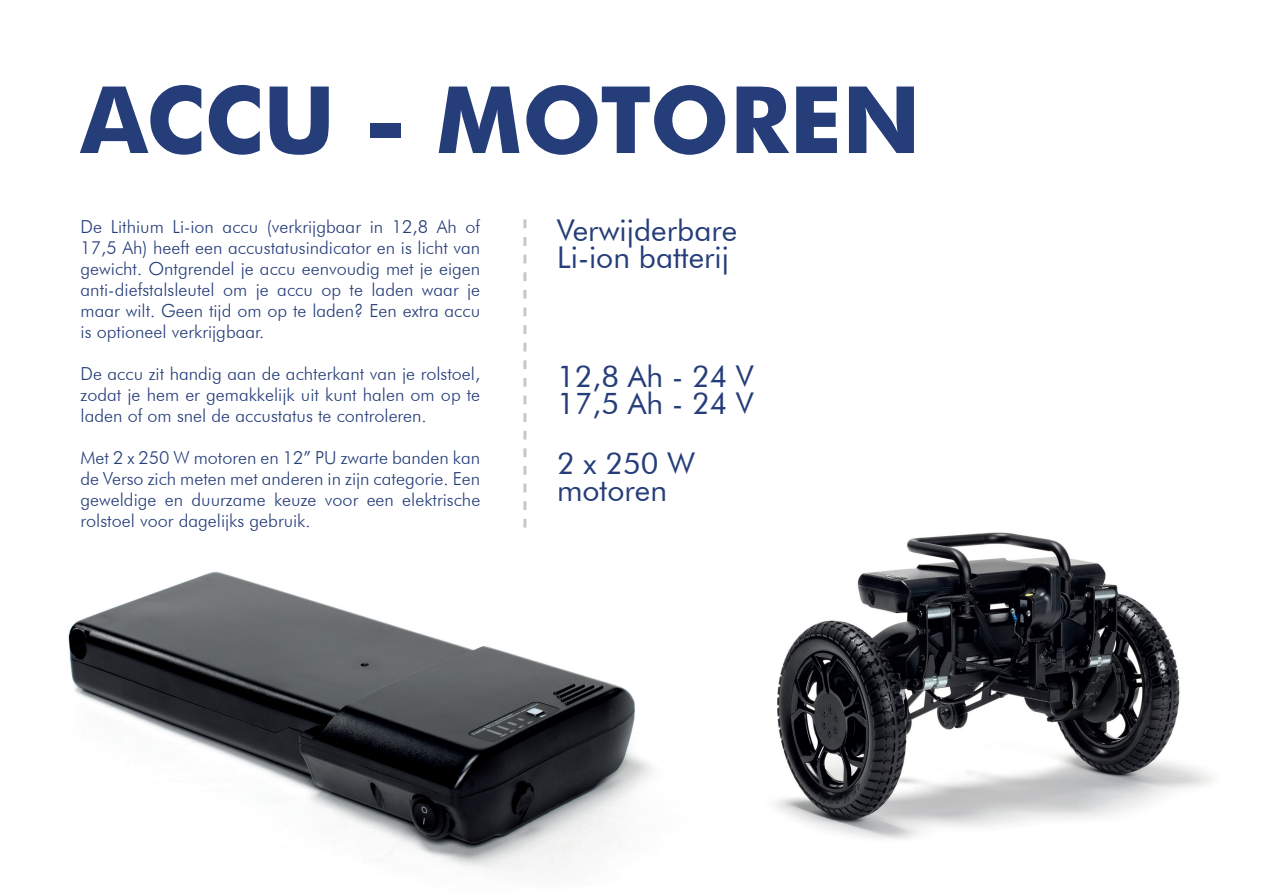
<style>
.page{position:relative;width:1263px;height:893px;background:#fff}
.page>*{position:absolute;margin:0;border:0;box-sizing:border-box;transform-origin:0 0}
.t1{font:700 93px "Futura BT";color:#253d79}
.t2{font:30px/27px "Futura BT";color:#253d79}
.t3{font:300 18px/21px "Futura BT";color:#253d79;text-align:justify}
</style>
<div class="page">
<img style="left:774px;top:532px;width:438px;height:307px">
<svg style="left:523px;top:219px;width:3px;height:309px"></svg>
<img style="left:68px;top:572px;width:585px;height:305px">
<p class="t1" style="left:81px;top:63px;width:842px">ACCU - MOTOREN</p>
<p class="t3" style="left:81px;top:216px;width:401px">De Lithium Li-ion accu (verkrijgbaar in 12,8 Ah of 17,5 Ah) heeft een accustatusindicator en is licht van gewicht. Ontgrendel je accu eenvoudig met je eigen anti-diefstalsleutel om je accu op te laden waar je maar wilt. Geen tijd om op te laden? Een extra accu is optioneel verkrijgbaar.</p>
<p class="t3" style="left:81px;top:363px;width:401px">De accu zit handig aan de achterkant van je rolstoel, zodat je hem er gemakkelijk uit kunt halen om op te laden of om snel de accustatus te controleren.</p>
<p class="t3" style="left:81px;top:447px;width:401px">Met 2 x 250 W motoren en 12” PU zwarte banden kan de Verso zich meten met anderen in zijn categorie. Een geweldige en duurzame keuze voor een elektrische rolstoel voor dagelijks gebruik.</p>
<p class="t2" style="left:557px;top:216px;width:182px">Verwijderbare<br>Li-ion batterij</p>
<p class="t2" style="left:557px;top:363px;width:198px">12,8 Ah - 24 V</p>
<p class="t2" style="left:557px;top:390px;width:198px">17,5 Ah - 24 V</p>
<p class="t2" style="left:557px;top:449px;width:139px">2 x 250 W</p>
<p class="t2" style="left:557px;top:476px;width:112px">motoren</p>
</div>
